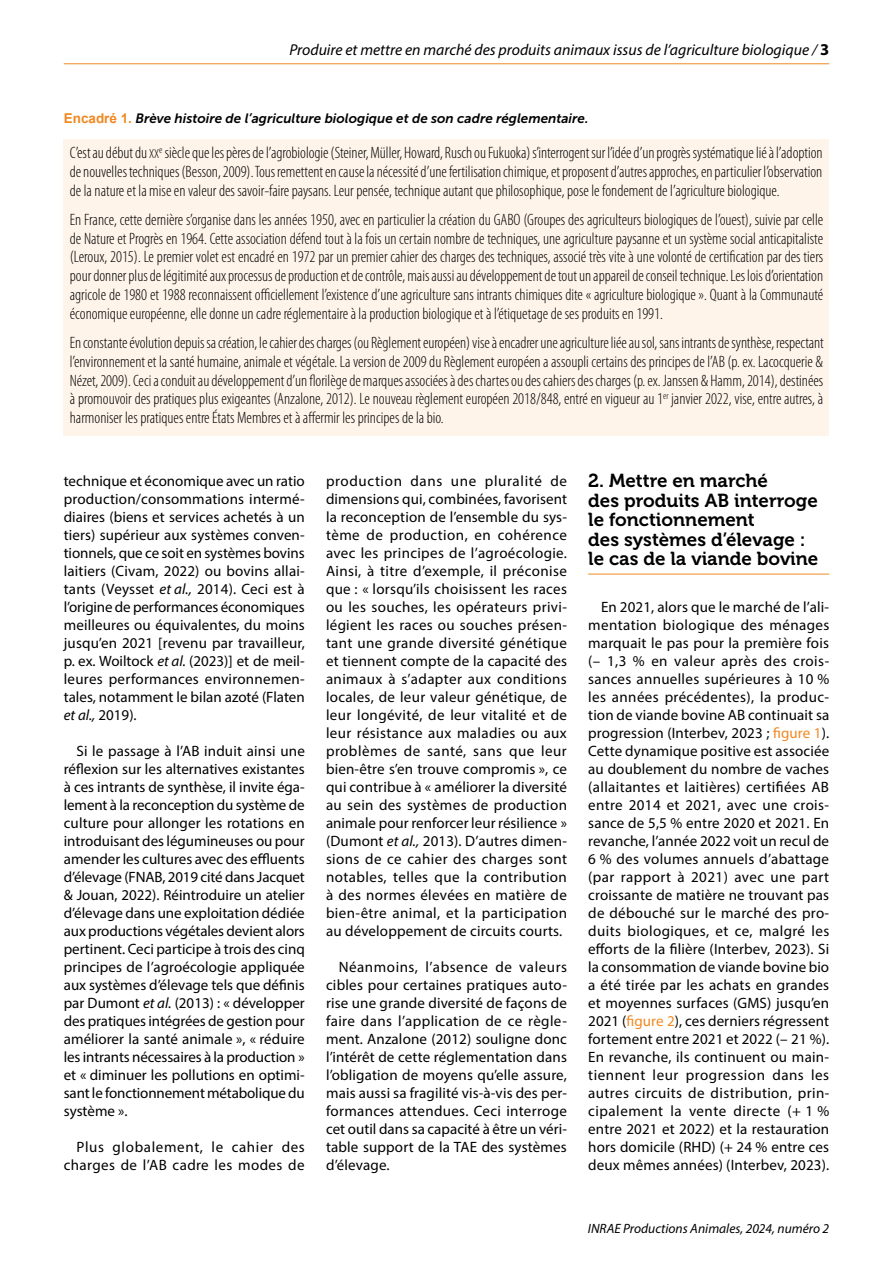
<style>
.page{position:relative;width:893px;height:1263px;background:#fff}
.page>*{position:absolute;margin:0;border:0;box-sizing:border-box;transform-origin:0 0}
.t1{font:18.75px/19.5px "Museo 700";color:#000}
.t2{font:300 condensed 16.5px/18.8px "Myriad Pro";color:#000;text-align:justify}
.t3{font:italic 15.75px "Myriad Pro";color:#000}
.t4{font:15px/18px "Myriad Pro";letter-spacing:.01em;color:#000;text-align:justify}
.t5{font:15px/18px "Myriad Pro";letter-spacing:.04em;color:#000;text-align:right}
.t6{font:italic 13.5px "Museo Sans 700";color:#000}
.t7{font:italic 13.5px "Myriad Pro";color:#000}
.s1{font-weight:700;font-style:normal;font-size:16.5px}
.s2{font-family:"Arial";font-weight:700;font-style:normal;color:#f18922}
.s3{font-family:"Myriad Pro Light Cond SC800";font-weight:400;font-stretch:normal;font-size:13.2px}
.s4{font-style:italic}
.s5{color:#f18922}
</style>
<div class="page">
<hr style="left:64px;top:63px;width:765px;height:1px;background:#f18922">
<hr style="left:588px;top:574px;width:241px;height:1px;background:#f18922">
<div style="left:64px;top:140px;width:765px;height:296px;background:#fef4ea"></div>
<p class="t3" style="left:289px;top:40px;width:541px">Produire et mettre en marché des produits animaux issus de l’agriculture biologique / <span class="s1">3</span></p>
<p class="t6" style="left:64px;top:111px;width:526px"><span class="s2">Encadré 1.</span> Brève histoire de l’agriculture biologique et de son cadre réglementaire.</p>
<p class="t2" style="left:70px;top:143px;width:754px">C’est au début du <span class="s3">xx</span><sup>e</sup> siècle que les pères de l’agrobiologie (Steiner, Müller, Howard, Rusch ou Fukuoka) s’interrogent sur l’idée d’un progrès systématique lié à l’adoption de nouvelles techniques (Besson, 2009). Tous remettent en cause la nécessité d’une fertilisation chimique, et proposent d’autres approches, en particulier l’observation de la nature et la mise en valeur des savoir-faire paysans. Leur pensée, technique autant que philosophique, pose le fondement de l’agriculture biologique.</p>
<p class="t2" style="left:70px;top:210px;width:755px">En France, cette dernière s’organise dans les années 1950, avec en particulier la création du GABO (Groupes des agriculteurs biologiques de l’ouest), suivie par celle de Nature et Progrès en 1964. Cette association défend tout à la fois un certain nombre de techniques, une agriculture paysanne et un système social anticapitaliste (Leroux, 2015). Le premier volet est encadré en 1972 par un premier cahier des charges des techniques, associé très vite à une volonté de certification par des tiers pour donner plus de légitimité aux processus de production et de contrôle, mais aussi au développement de tout un appareil de conseil technique. Les lois d’orientation agricole de 1980 et 1988 reconnaissent officiellement l’existence d’une agriculture sans intrants chimiques dite «agriculture biologique». Quant à la Communauté économique européenne, elle donne un cadre réglementaire à la production biologique et à l’étiquetage de ses produits en 1991.</p>
<p class="t2" style="left:70px;top:333px;width:755px">En constante évolution depuis sa création, le cahier des charges (ou Règlement européen) vise à encadrer une agriculture liée au sol, sans intrants de synthèse, respectant l’environnement et la santé humaine, animale et végétale. La version de 2009 du Règlement européen a assoupli certains des principes de l’AB (p.ex. Lacocquerie &amp; Nézet, 2009). Ceci a conduit au développement d’un florilège de marques associées à des chartes ou des cahiers des charges (p.ex. Janssen &amp; Hamm, 2014), destinées à promouvoir des pratiques plus exigeantes (Anzalone, 2012). Le nouveau règlement européen 2018/848, entré en vigueur au 1<sup>er</sup> janvier 2022, vise, entre autres, à harmoniser les pratiques entre États Membres et à affermir les principes de la bio.</p>
<p class="t4" style="left:64px;top:472px;width:243px">technique et économique avec un ratio production/consommations intermé&shy;diaires (biens et services achetés à un tiers) supérieur aux systèmes conven&shy;tionnels, que ce soit en systèmes bovins laitiers (Civam, 2022) ou bovins allai&shy;tants (Veysset <span class="s4">et al.,</span> 2014). Ceci est à l’origine de performances économiques meilleures ou équivalentes, du moins jusqu’en 2021 [revenu par travailleur, p. ex. Woiltock <span class="s4">et al.</span> (2023)] et de meil&shy;leures performances environnemen&shy;tales, notamment le bilan azoté (Flaten <span class="s4">et al.,</span> 2019).</p>
<p class="t4" style="left:64px;top:742px;width:243px;text-indent:13px">Si le passage à l’AB induit ainsi une réflexion sur les alternatives existantes à ces intrants de synthèse, il invite éga&shy;lement à la reconception du système de culture pour allonger les rotations en introduisant des légumineuses ou pour amender les cultures avec des effluents d’élevage (FNAB, 2019 cité dans Jacquet &amp; Jouan, 2022). Réintroduire un atelier d’élevage dans une exploitation dédiée aux productions végétales devient alors pertinent. Ceci participe à trois des cinq principes de l’agroécologie appliquée aux systèmes d’élevage tels que définis par Dumont <span class="s4">et al.</span> (2013) : « développer des pratiques intégrées de gestion pour améliorer la santé animale », « réduire les intrants nécessaires à la production » et « diminuer les pollutions en optimi&shy;sant le fonctionnement métabolique du système ».</p>
<p class="t5" style="left:64px;top:1138px;width:243px">Plus globalement, le cahier des charges de l’AB cadre les modes de</p>
<p class="t4" style="left:326px;top:472px;width:243px">production dans une pluralité de dimensions qui, combinées, favorisent la reconception de l’ensemble du sys&shy;tème de production, en cohérence avec les principes de l’agroécologie.<br>Ainsi, à titre d’exemple, il préconise que : « lorsqu’ils choisissent les races ou les souches, les opérateurs privi&shy;légient les races ou souches présen&shy;tant une grande diversité génétique et tiennent compte de la capacité des animaux à s’adapter aux conditions locales, de leur valeur génétique, de leur longévité, de leur vitalité et de leur résistance aux maladies ou aux problèmes de santé, sans que leur bien-être s’en trouve compromis », ce qui contribue à « améliorer la diversité au sein des systèmes de production animale pour renforcer leur résilience » (Dumont <span class="s4">et al.,</span> 2013). D’autres dimen&shy;sions de ce cahier des charges sont notables, telles que la contribution à des normes élevées en matière de bien-être animal, et la participation au développement de circuits courts.</p>
<p class="t4" style="left:326px;top:958px;width:243px;text-indent:13px">Néanmoins, l’absence de valeurs cibles pour certaines pratiques auto&shy;rise une grande diversité de façons de faire dans l’application de ce règle&shy;ment. Anzalone (2012) souligne donc l’intérêt de cette réglementation dans l’obligation de moyens qu’elle assure, mais aussi sa fragilité vis-à-vis des per&shy;formances attendues. Ceci interroge cet outil dans sa capacité à être un véri&shy;table support de la TAE des systèmes d’élevage.</p>
<p class="t1" style="left:588px;top:471px;width:232px">2. Mettre en marché<br>des produits AB interroge le fonctionnement<br>des systèmes d’élevage : le cas de la viande bovine</p>
<p class="t4" style="left:588px;top:598px;width:243px;text-indent:13px">En 2021, alors que le marché de l’ali&shy;mentation biologique des ménages marquait le pas pour la première fois (– 1,3 % en valeur après des crois&shy;sances annuelles supérieures à 10 % les années précédentes), la produc&shy;tion de viande bovine AB continuait sa progression (Interbev, 2023 ; <span class="s5">figure 1</span>).<br>Cette dynamique positive est associée au doublement du nombre de vaches (allaitantes et laitières) certifiées AB entre 2014 et 2021, avec une crois&shy;sance de 5,5 % entre 2020 et 2021. En revanche, l’année 2022 voit un recul de 6 % des volumes annuels d’abattage (par rapport à 2021) avec une part croissante de matière ne trouvant pas de débouché sur le marché des pro&shy;duits biologiques, et ce, malgré les efforts de la filière (Interbev, 2023). Si la consommation de viande bovine bio a été tirée par les achats en grandes et moyennes surfaces (GMS) jusqu’en 2021 (<span class="s5">figure 2</span>), ces derniers régressent fortement entre 2021 et 2022 (– 21 %).<br>En revanche, ils continuent ou main&shy;tiennent leur progression dans les autres circuits de distribution, prin&shy;cipalement la vente directe (+ 1 % entre 2021 et 2022) et la restauration hors domicile (RHD) (+ 24 % entre ces deux mêmes années) (Interbev, 2023).</p>
<p class="t7" style="left:588px;top:1220px;width:243px">INRAE Productions Animales, 2024, numéro 2</p>
</div>
